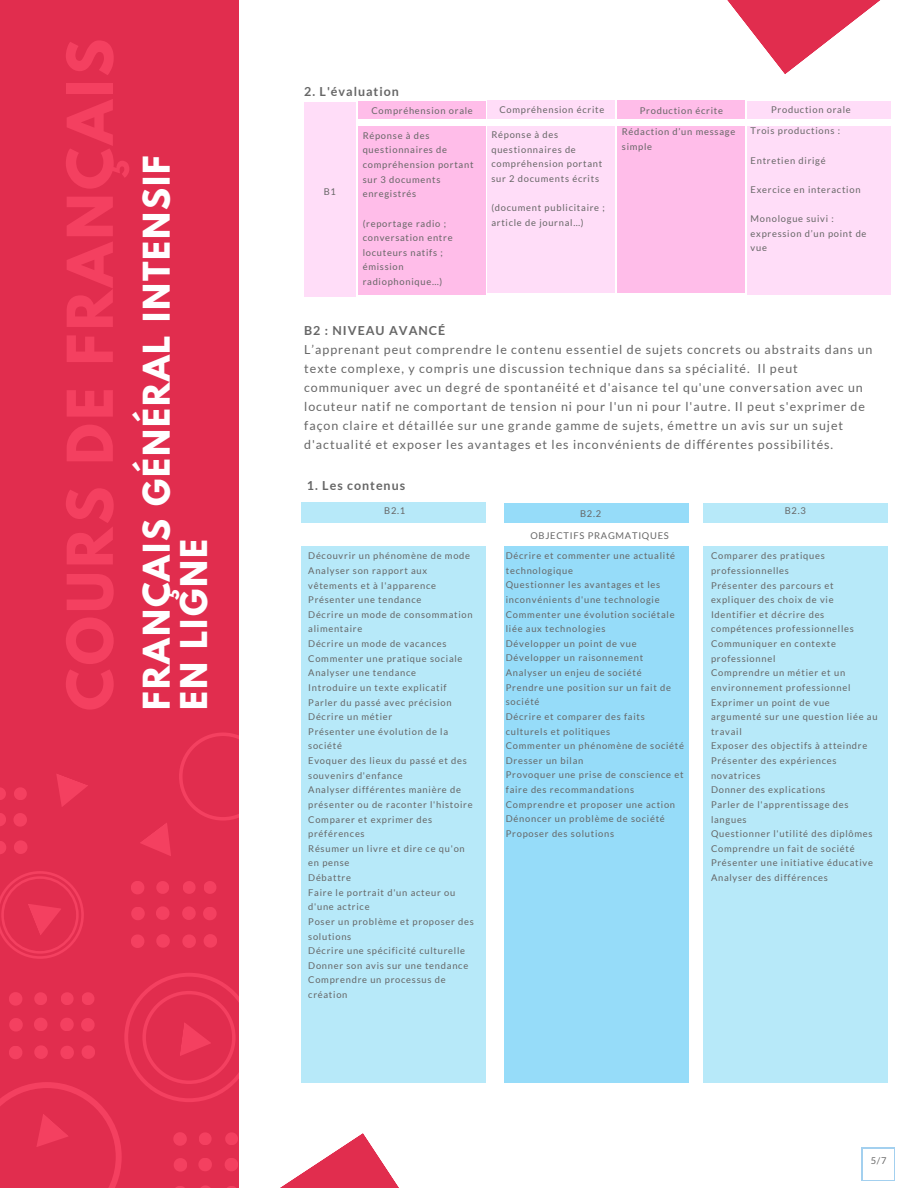
<style>
.page{position:relative;width:918px;height:1188px;background:#fff}
.page>*{position:absolute;margin:0;border:0;box-sizing:border-box;transform-origin:0 0}
.t1{font:700 32.7px "League Spartan";letter-spacing:.06em;color:#fff}
.t2{font:12.45px/19.2px "Lato";letter-spacing:.08em;color:#666}
.t3{font:700 12.45px "Lato";letter-spacing:.08em;color:#666}
.t4{font:9.3px/14.7px "Lato";letter-spacing:.08em;color:#666}
.s1{font-family:"Noto Sans"}
</style>
<div class="page">
<div style="left:0;top:0;width:240px;height:1188px;background:#e12d4e"></div>
<svg style="left:727px;top:0;width:153px;height:74px"></svg>
<svg style="left:124px;top:973px;width:115px;height:129px"></svg>
<svg style="left:0;top:871px;width:84px;height:88px"></svg>
<svg style="left:0;top:1082px;width:122px;height:106px"></svg>
<svg style="left:36px;top:1113px;width:33px;height:34px"></svg>
<svg style="left:182px;top:907px;width:14px;height:13px"></svg>
<svg style="left:203px;top:907px;width:14px;height:13px"></svg>
<svg style="left:156px;top:906px;width:13px;height:14px"></svg>
<svg style="left:131px;top:907px;width:14px;height:13px"></svg>
<svg style="left:131px;top:935px;width:13px;height:13px"></svg>
<svg style="left:156px;top:934px;width:14px;height:14px"></svg>
<svg style="left:182px;top:935px;width:14px;height:13px"></svg>
<svg style="left:204px;top:934px;width:13px;height:14px"></svg>
<svg style="left:131px;top:881px;width:13px;height:13px"></svg>
<svg style="left:156px;top:881px;width:13px;height:13px"></svg>
<svg style="left:183px;top:881px;width:12px;height:13px"></svg>
<svg style="left:204px;top:881px;width:12px;height:13px"></svg>
<svg style="left:60px;top:1018px;width:14px;height:13px"></svg>
<svg style="left:81px;top:1018px;width:14px;height:13px"></svg>
<svg style="left:34px;top:1018px;width:13px;height:13px"></svg>
<svg style="left:9px;top:1018px;width:14px;height:13px"></svg>
<svg style="left:9px;top:1046px;width:13px;height:13px"></svg>
<svg style="left:34px;top:1045px;width:14px;height:14px"></svg>
<svg style="left:60px;top:1046px;width:14px;height:13px"></svg>
<svg style="left:82px;top:1045px;width:13px;height:14px"></svg>
<svg style="left:9px;top:992px;width:13px;height:14px"></svg>
<svg style="left:34px;top:992px;width:13px;height:13px"></svg>
<svg style="left:61px;top:992px;width:13px;height:13px"></svg>
<svg style="left:82px;top:992px;width:12px;height:13px"></svg>
<svg style="left:173px;top:1132px;width:226px;height:56px"></svg>
<svg style="left:140px;top:823px;width:31px;height:33px"></svg>
<div style="left:0;top:813px;width:6px;height:13px;background:#f44060"></div>
<svg style="left:14px;top:813px;width:13px;height:14px"></svg>
<div style="left:0;top:841px;width:6px;height:13px;background:#f44060"></div>
<svg style="left:14px;top:840px;width:13px;height:14px"></svg>
<div style="left:0;top:787px;width:6px;height:13px;background:#f44060"></div>
<svg style="left:14px;top:787px;width:13px;height:13px"></svg>
<svg style="left:56px;top:774px;width:32px;height:33px"></svg>
<hr style="left:862px;top:1149px;width:1px;height:31px;background:#a3d0ef">
<hr style="left:894px;top:1149px;width:1px;height:31px;background:#a3d0ef">
<hr style="left:863px;top:1180px;width:31px;height:1px;background:#a3d0ef">
<hr style="left:863px;top:1148px;width:31px;height:1px;background:#a3d0ef">
<svg style="left:179px;top:733px;width:60px;height:87px"></svg>
<div style="left:239px;top:0;width:36px;height:1188px;background:#fff"></div>
<div style="left:747px;top:101px;width:144px;height:193px;background:#ffddf8"></div>
<div style="left:617px;top:101px;width:128px;height:192px;background:#ffbde9"></div>
<div style="left:488px;top:101px;width:127px;height:192px;background:#ffddf8"></div>
<div style="left:358px;top:101px;width:127px;height:193px;background:#ffbde9"></div>
<div style="left:280px;top:120px;width:612px;height:5px;background:#fff"></div>
<div style="left:304px;top:102px;width:52px;height:194px;background:#ffddf8"></div>
<div style="left:302px;top:502px;width:184px;height:585px;background:#b7e9f9"></div>
<div style="left:703px;top:503px;width:185px;height:582px;background:#b7e9f9"></div>
<div style="left:504px;top:503px;width:184px;height:583px;background:#96dcf9"></div>
<div style="left:301px;top:1084px;width:605px;height:6px;background:#fff"></div>
<div style="left:284px;top:523px;width:611px;height:23px;background:#fff"></div>
<p class="t1" style="left:141px;top:710px;width:556px;rotate:-90deg">FRANÇAIS GÉNÉRAL INTENSIF</p>
<p class="t1" style="left:178px;top:710px;width:172px;rotate:-90deg">EN LIGNE</p>
<p class="t3" style="left:304px;top:84px;width:96px">2. L'évaluation</p>
<p class="t4" style="left:372px;top:103px;width:103px">Compréhension orale</p>
<p class="t4" style="left:499px;top:102px;width:106px">Compréhension écrite</p>
<p class="t4" style="left:640px;top:103px;width:85px">Production écrite</p>
<p class="t4" style="left:771px;top:102px;width:81px">Production orale</p>
<p class="t4" style="left:324px;top:184px;width:14px">B1</p>
<p class="t4" style="left:363px;top:128px;width:112px">Réponse à des questionnaires de compréhension portant sur 3 documents enregistrés</p>
<p class="t4" style="left:363px;top:216px;width:91px">(reportage radio ; conversation entre locuteurs natifs ; émission radiophonique…)</p>
<p class="t4" style="left:491px;top:127px;width:112px">Réponse à des questionnaires de compréhension portant sur 2 documents écrits</p>
<p class="t4" style="left:491px;top:200px;width:115px">(document publicitaire ; article de journal…)</p>
<p class="t4" style="left:622px;top:124px;width:115px">Rédaction d’un message simple</p>
<p class="t4" style="left:751px;top:123px;width:91px">Trois productions :</p>
<p class="t4" style="left:751px;top:153px;width:77px">Entretien dirigé</p>
<p class="t4" style="left:751px;top:182px;width:111px">Exercice en interaction</p>
<p class="t4" style="left:751px;top:211px;width:117px">Monologue suivi : expression d’un point de vue</p>
<p class="t3" style="left:304px;top:322px;width:143px">B2 : NIVEAU AVANCÉ</p>
<p class="t2" style="left:304px;top:339px;width:570px">L’apprenant peut comprendre le contenu essentiel de sujets concrets ou abstraits dans un texte complexe, y compris une discussion technique dans sa spécialité. Il peut communiquer avec un degré de spontanéité et d'aisance tel qu'une conversation avec un locuteur natif ne comportant de tension ni pour l'un ni pour l'autre. Il peut s'exprimer de façon claire et détaillée sur une grande gamme de sujets, émettre un avis sur un sujet d'actualité et exposer les avantages et les inconvénients de di<span class="s1">ff</span>érentes possibilités.</p>
<p class="t3" style="left:307px;top:478px;width:100px">1. Les contenus</p>
<p class="t4" style="left:384px;top:503px;width:23px">B2.1</p>
<p class="t4" style="left:785px;top:503px;width:23px">B2.3</p>
<p class="t4" style="left:530px;top:528px;width:140px">OBJECTIFS PRAGMATIQUES</p>
<p class="t4" style="left:308px;top:548px;width:163px">Découvrir un phénomène de mode</p>
<p class="t4" style="left:308px;top:563px;width:129px">Analyser son rapport aux vêtements et à l'apparence</p>
<p class="t4" style="left:308px;top:592px;width:115px">Présenter une tendance</p>
<p class="t4" style="left:308px;top:607px;width:166px">Décrire un mode de consommation alimentaire</p>
<p class="t4" style="left:308px;top:636px;width:140px">Décrire un mode de vacances</p>
<p class="t4" style="left:308px;top:651px;width:156px">Commenter une pratique sociale</p>
<p class="t4" style="left:308px;top:665px;width:109px">Analyser une tendance</p>
<p class="t4" style="left:308px;top:680px;width:140px">Introduire un texte explicatif</p>
<p class="t4" style="left:308px;top:695px;width:145px">Parler du passé avec précision</p>
<p class="t4" style="left:308px;top:709px;width:86px">Décrire un métier</p>
<p class="t4" style="left:308px;top:724px;width:141px">Présenter une évolution de la société</p>
<p class="t4" style="left:308px;top:753px;width:160px">Evoquer des lieux du passé et des souvenirs d'enfance</p>
<p class="t4" style="left:308px;top:782px;width:166px">Analyser différentes manière de présenter ou de raconter l'histoire</p>
<p class="t4" style="left:308px;top:812px;width:125px">Comparer et exprimer des préférences</p>
<p class="t4" style="left:308px;top:841px;width:158px">Résumer un livre et dire ce qu'on en pense</p>
<p class="t4" style="left:308px;top:870px;width:44px">Débattre</p>
<p class="t4" style="left:308px;top:885px;width:148px">Faire le portrait d'un acteur ou d'une actrice</p>
<p class="t4" style="left:308px;top:914px;width:167px">Poser un problème et proposer des solutions</p>
<p class="t4" style="left:308px;top:943px;width:158px">Décrire une spécificité culturelle</p>
<p class="t4" style="left:308px;top:958px;width:162px">Donner son avis sur une tendance</p>
<p class="t4" style="left:308px;top:972px;width:139px">Comprendre un processus de création</p>
<p class="t4" style="left:580px;top:506px;width:23px">B2.2</p>
<p class="t4" style="left:506px;top:548px;width:171px">Décrire et commenter une actualité technologique</p>
<p class="t4" style="left:506px;top:577px;width:156px">Questionner les avantages et les inconvénients d'une technologie</p>
<p class="t4" style="left:506px;top:607px;width:170px">Commenter une évolution sociétale liée aux technologies</p>
<p class="t4" style="left:506px;top:636px;width:132px">Développer un point de vue</p>
<p class="t4" style="left:506px;top:651px;width:139px">Développer un raisonnement</p>
<p class="t4" style="left:506px;top:665px;width:137px">Analyser un enjeu de société</p>
<p class="t4" style="left:506px;top:680px;width:167px">Prendre une position sur un fait de société</p>
<p class="t4" style="left:506px;top:709px;width:141px">Décrire et comparer des faits culturels et politiques</p>
<p class="t4" style="left:506px;top:738px;width:180px">Commenter un phénomène de société</p>
<p class="t4" style="left:506px;top:753px;width:79px">Dresser un bilan</p>
<p class="t4" style="left:506px;top:768px;width:179px">Provoquer une prise de conscience et faire des recommandations</p>
<p class="t4" style="left:506px;top:797px;width:171px">Comprendre et proposer une action</p>
<p class="t4" style="left:506px;top:811px;width:161px">Dénoncer un problème de société</p>
<p class="t4" style="left:506px;top:826px;width:110px">Proposer des solutions</p>
<p class="t4" style="left:711px;top:548px;width:115px">Comparer des pratiques professionnelles</p>
<p class="t4" style="left:711px;top:578px;width:124px">Présenter des parcours et expliquer des choix de vie</p>
<p class="t4" style="left:711px;top:607px;width:144px">Identifier et décrire des compétences professionnelles</p>
<p class="t4" style="left:711px;top:636px;width:127px">Communiquer en contexte professionnel</p>
<p class="t4" style="left:711px;top:665px;width:141px">Comprendre un métier et un environnement professionnel</p>
<p class="t4" style="left:711px;top:695px;width:168px">Exprimer un point de vue argumenté sur une question liée au travail</p>
<p class="t4" style="left:711px;top:738px;width:158px">Exposer des objectifs à atteindre</p>
<p class="t4" style="left:711px;top:753px;width:127px">Présenter des expériences novatrices</p>
<p class="t4" style="left:711px;top:782px;width:116px">Donner des explications</p>
<p class="t4" style="left:711px;top:797px;width:139px">Parler de l'apprentissage des langues</p>
<p class="t4" style="left:711px;top:826px;width:163px">Questionner l'utilité des diplômes</p>
<p class="t4" style="left:711px;top:841px;width:145px">Comprendre un fait de société</p>
<p class="t4" style="left:711px;top:855px;width:163px">Présenter une initiative éducative</p>
<p class="t4" style="left:711px;top:870px;width:119px">Analyser des différences</p>
<p class="t4" style="left:871px;top:1153px;width:17px">5/7</p>
</div>
